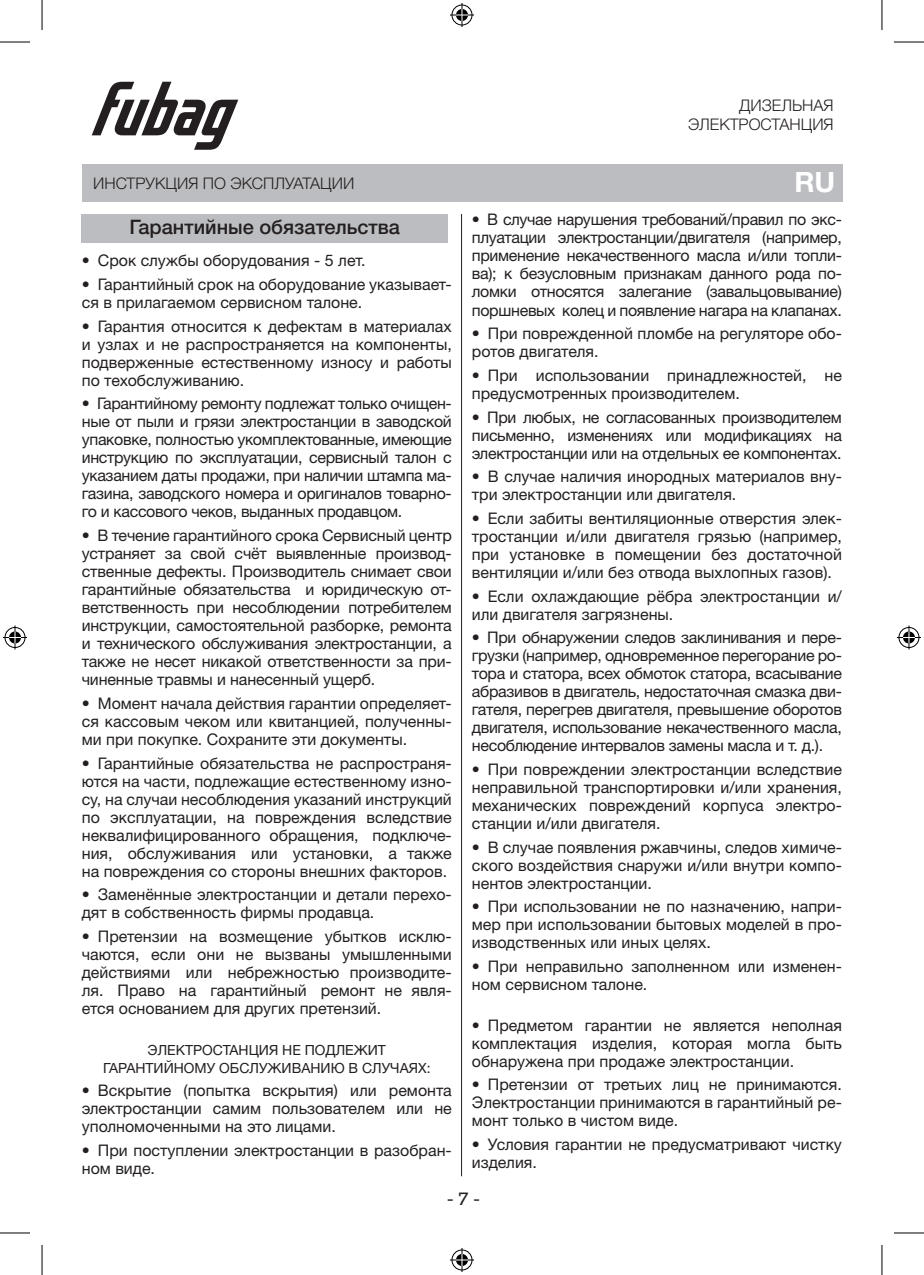
<style>
.page{position:relative;width:924px;height:1275px;background:#fff}
.page>*{position:absolute;margin:0;border:0;box-sizing:border-box;transform-origin:0 0}
.t1{font:700 28px "Helvetica Neue LTW1 G";color:#fff}
.t2{font:500 20px "Helvetica Neue LTW1 G";color:#231f20}
.t3{font:18px "Supria Sans";color:#231f20}
.t4{font:16px/18px "Helvetica Neue LTW1 G";color:#231f20;text-align:justify}
.t5{font:300 16px/19.2px "Helvetica Neue LTW1 G";color:#231f20;text-align:right}
.t6{font:14px/18px "Helvetica Neue LTW1 G";color:#231f20;text-align:center}
</style>
<div class="page">
<hr style="left:461px;top:214px;width:1px;height:962px;background:#231f20">
<svg style="left:92px;top:82px;width:146px;height:68px"></svg>
<div style="left:82px;top:164px;width:759px;height:38px;background:#bcbdc0"></div>
<div style="left:82px;top:214px;width:365px;height:29px;background:#bcbdc0"></div>
<hr style="left:0;top:42px;width:30px;height:1px;background:#000">
<hr style="left:893px;top:42px;width:30px;height:1px;background:#000">
<hr style="left:0;top:1232px;width:30px;height:1px;background:#000">
<hr style="left:893px;top:1232px;width:30px;height:1px;background:#000">
<hr style="left:42px;top:0;width:1px;height:30px;background:#000">
<hr style="left:42px;top:1245px;width:1px;height:30px;background:#000">
<hr style="left:881px;top:0;width:1px;height:30px;background:#000">
<hr style="left:881px;top:1245px;width:1px;height:30px;background:#000">
<svg style="left:450px;top:3px;width:24px;height:24px"></svg>
<svg style="left:450px;top:1248px;width:24px;height:24px"></svg>
<svg style="left:3px;top:625px;width:24px;height:24px"></svg>
<svg style="left:897px;top:625px;width:23px;height:24px"></svg>
<p class="t5" style="left:688px;top:97px;width:147px">ДИЗЕЛЬНАЯ<br>ЭЛЕКТРОСТАНЦИЯ</p>
<p class="t5" style="left:93px;top:175px;width:262px">ИНСТРУКЦИЯ ПО ЭКСПЛУАТАЦИИ</p>
<h1 class="t1" style="left:794px;top:166px;width:42px">RU</h1>
<p class="t2" style="left:129px;top:219px;width:272px">Гарантийные обязательства</p>
<p class="t4" style="left:82px;top:252px;width:285px">• Срок службы оборудования - 5 лет.</p>
<p class="t4" style="left:82px;top:275px;width:371px">• Гарантийный срок на оборудование указывает&shy;ся в прилагаемом сервисном талоне.</p>
<p class="t4" style="left:82px;top:317px;width:371px">• Гарантия относится к дефектам в материалах и узлах и не распространяется на компоненты, подверженные естественному износу и работы по техобслуживанию.</p>
<p class="t4" style="left:82px;top:395px;width:371px">• Гарантийному ремонту подлежат только очищен&shy;ные от пыли и грязи электростанции в заводской упаковке, полностью укомплектованные, имеющие инструкцию по эксплуатации, сервисный талон с указанием даты продажи, при наличии штампа ма&shy;газина, заводского номера и оригиналов товарно&shy;го и кассового чеков, выданных продавцом.</p>
<p class="t4" style="left:82px;top:526px;width:371px">• В течение гарантийного срока Сервисный центр устраняет за свой счёт выявленные производ&shy;ственные дефекты. Производитель снимает свои гарантийные обязательства и юридическую от&shy;ветственность при несоблюдении потребителем инструкции, самостоятельной разборке, ремонта и технического обслуживания электростанции, а также не несет никакой ответственности за при&shy;чиненные травмы и нанесенный ущерб.</p>
<p class="t4" style="left:82px;top:694px;width:371px">• Момент начала действия гарантии определяет&shy;ся кассовым чеком или квитанцией, полученны&shy;ми при покупке. Сохраните эти документы.</p>
<p class="t4" style="left:82px;top:754px;width:371px">• Гарантийные обязательства не распространя&shy;ются на части, подлежащие естественному изно&shy;су, на случаи несоблюдения указаний инструкций по эксплуатации, на повреждения вследствие неквалифицированного обращения, подключе&shy;ния, обслуживания или установки, а также на повреждения со стороны внешних факторов.</p>
<p class="t4" style="left:82px;top:885px;width:371px">• Заменённые электростанции и детали перехо&shy;дят в собственность фирмы продавца.</p>
<p class="t4" style="left:82px;top:927px;width:371px">• Претензии на возмещение убытков исклю&shy;чаются, если они не вызваны умышленными действиями или небрежностью производите&shy;ля. Право на гарантийный ремонт не явля&shy;ется основанием для других претензий.</p>
<p class="t6" style="left:103px;top:1040px;width:329px">ЭЛЕКТРОСТАНЦИЯ НЕ ПОДЛЕЖИТ<br>ГАРАНТИЙНОМУ ОБСЛУЖИВАНИЮ В СЛУЧАЯХ:</p>
<p class="t4" style="left:82px;top:1081px;width:371px">• Вскрытие (попытка вскрытия) или ремонта электростанции самим пользователем или не уполномоченными на это лицами.</p>
<p class="t4" style="left:82px;top:1141px;width:371px">• При поступлении электростанции в разобран&shy;ном виде.</p>
<p class="t4" style="left:471px;top:211px;width:371px">• В случае нарушения требований/правил по экс&shy;плуатации электростанции/двигателя (например, применение некачественного масла и/или топли&shy;ва); к безусловным признакам данного рода по&shy;ломки относятся залегание (завальцовывание) поршневых колец и появление нагара на клапанах.</p>
<p class="t4" style="left:471px;top:324px;width:371px">• При поврежденной пломбе на регуляторе обо&shy;ротов двигателя.</p>
<p class="t4" style="left:471px;top:366px;width:371px">• При использовании принадлежностей, не предусмотренных производителем.</p>
<p class="t4" style="left:471px;top:408px;width:371px">• При любых, не согласованных производителем письменно, изменениях или модификациях на электростанции или на отдельных ее компонентах.</p>
<p class="t4" style="left:471px;top:467px;width:371px">• В случае наличия инородных материалов вну&shy;три электростанции или двигателя.</p>
<p class="t4" style="left:471px;top:509px;width:371px">• Если забиты вентиляционные отверстия элек&shy;тростанции и/или двигателя грязью (например, при установке в помещении без достаточной вентиляции и/или без отвода выхлопных газов).</p>
<p class="t4" style="left:471px;top:587px;width:371px">• Если охлаждающие рёбра электростанции и/ или двигателя загрязнены.</p>
<p class="t4" style="left:471px;top:628px;width:371px">• При обнаружении следов заклинивания и пере&shy;грузки (например, одновременное перегорание ро&shy;тора и статора, всех обмоток статора, всасывание абразивов в двигатель, недостаточная смазка дви&shy;гателя, перегрев двигателя, превышение оборотов двигателя, использование некачественного масла, несоблюдение интервалов замены масла и т. д.).</p>
<p class="t4" style="left:471px;top:760px;width:371px">• При повреждении электростанции вследствие неправильной транспортировки и/или хранения, механических повреждений корпуса электро&shy;станции и/или двигателя.</p>
<p class="t4" style="left:471px;top:838px;width:371px">• В случае появления ржавчины, следов химиче&shy;ского воздействия снаружи и/или внутри компо&shy;нентов электростанции.</p>
<p class="t4" style="left:471px;top:897px;width:371px">• При использовании не по назначению, напри&shy;мер при использовании бытовых моделей в про&shy;изводственных или иных целях.</p>
<p class="t4" style="left:471px;top:957px;width:371px">• При неправильно заполненном или изменен&shy;ном сервисном талоне.</p>
<p class="t4" style="left:471px;top:1016px;width:371px">• Предметом гарантии не является неполная комплектация изделия, которая могла быть обнаружена при продаже электростанции.</p>
<p class="t4" style="left:471px;top:1075px;width:371px">• Претензии от третьих лиц не принимаются.<br>Электростанции принимаются в гарантийный ре&shy;монт только в чистом виде.</p>
<p class="t4" style="left:471px;top:1135px;width:371px">• Условия гарантии не предусматривают чистку изделия.</p>
<p class="t3" style="left:446px;top:1188px;width:35px">- 7 -</p>
</div>
